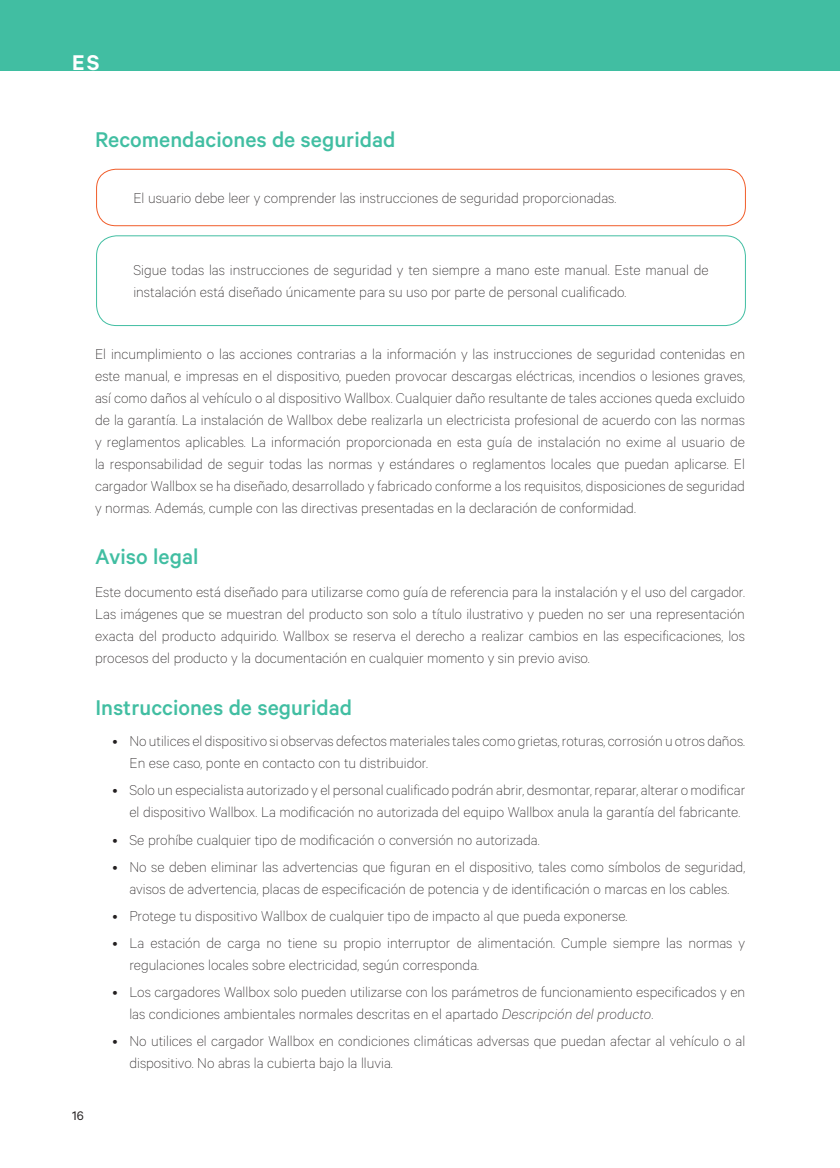
<style>
.page{position:relative;width:840px;height:1168px;background:#fff}
.page>*{position:absolute;margin:0;border:0;box-sizing:border-box;transform-origin:0 0}
.subtitulos{font:500 24px "Calibre";color:#41bea2}
.t1{font:600 24px "Calibre";color:#fff}
.subtitulos-2{font:100 16px/22px "Calibre";color:#231f20}
.texto{font:100 16px/22px "Calibre";color:#231f20}
.t2{font:14px "Calibre";color:#231f20}
.s1{font-style:italic}
</style>
<div class="page">
<div style="left:0;top:0;width:839px;height:70px;background:#41bea2"></div>
<div style="left:96px;top:235px;width:649px;height:91px;border:1px solid #41bea2;border-radius:20px"></div>
<div style="left:96px;top:169px;width:649px;height:57px;border:1px solid #f15d2a;border-radius:19px"></div>
<p class="t1" style="left:72px;top:48px;width:29px">ES</p>
<p class="subtitulos" style="left:95px;top:125px;width:301px">Recomendaciones de seguridad</p>
<p class="texto" style="left:133px;top:186px;width:484px">El usuario debe leer y comprender las instrucciones de seguridad proporcionadas.</p>
<p class="texto" style="left:133px;top:258px;width:576px">Sigue todas las instrucciones de seguridad y ten siempre a mano este manual. Este manual de instalación está diseñado únicamente para su uso por parte de personal cualificado.</p>
<p class="subtitulos-2" style="left:95px;top:342px;width:651px;text-align:justify">El incumplimiento o las acciones contrarias a la información y las instrucciones de seguridad contenidas en este manual, e impresas en el dispositivo, pueden provocar descargas eléctricas, incendios o lesiones graves, así como daños al vehículo o al dispositivo Wallbox. Cualquier daño resultante de tales acciones queda excluido de la garantía. La instalación de Wallbox debe realizarla un electricista profesional de acuerdo con las normas y reglamentos aplicables. La información proporcionada en esta guía de instalación no exime al usuario de la responsabilidad de seguir todas las normas y estándares o reglamentos locales que puedan aplicarse. El cargador Wallbox se ha diseñado, desarrollado y fabricado conforme a los requisitos, disposiciones de seguridad y normas. Además, cumple con las directivas presentadas en la declaración de conformidad.</p>
<p class="subtitulos" style="left:95px;top:542px;width:105px">Aviso legal</p>
<p class="subtitulos-2" style="left:95px;top:580px;width:651px;text-align:justify">Este documento está diseñado para utilizarse como guía de referencia para la instalación y el uso del cargador.<br>Las imágenes que se muestran del producto son solo a título ilustrativo y pueden no ser una representación exacta del producto adquirido. Wallbox se reserva el derecho a realizar cambios en las especificaciones, los procesos del producto y la documentación en cualquier momento y sin previo aviso.</p>
<p class="subtitulos" style="left:95px;top:693px;width:258px">Instrucciones de seguridad</p>
<p class="t2" style="left:72px;top:1107px;width:13px">16</p>
<p class="subtitulos-2" style="left:129px;top:730px;width:617px;text-indent:-17px">• No utilices el dispositivo si observas defectos materiales tales como grietas, roturas, corrosión u otros daños.<br>En ese caso, ponte en contacto con tu distribuidor.</p>
<p class="subtitulos-2" style="left:129px;top:779px;width:617px;text-indent:-17px">• Solo un especialista autorizado y el personal cualificado podrán abrir, desmontar, reparar, alterar o modificar el dispositivo Wallbox. La modificación no autorizada del equipo Wallbox anula la garantía del fabricante.</p>
<p class="subtitulos-2" style="left:112px;top:828px;width:428px">• Se prohíbe cualquier tipo de modificación o conversión no autorizada.</p>
<p class="subtitulos-2" style="left:112px;top:855px;width:634px;text-align:center">• No se deben eliminar las advertencias que figuran en el dispositivo, tales como símbolos de seguridad, avisos de advertencia, placas de especificación de potencia y de identificación o marcas en los cables.</p>
<p class="subtitulos-2" style="left:112px;top:904px;width:516px">• Protege tu dispositivo Wallbox de cualquier tipo de impacto al que pueda exponerse.</p>
<p class="subtitulos-2" style="left:129px;top:931px;width:617px;text-indent:-17px">• La estación de carga no tiene su propio interruptor de alimentación. Cumple siempre las normas y regulaciones locales sobre electricidad, según corresponda.</p>
<p class="subtitulos-2" style="left:129px;top:980px;width:617px;text-indent:-17px">• Los cargadores Wallbox solo pueden utilizarse con los parámetros de funcionamiento especificados y en las condiciones ambientales normales descritas en el apartado <span class="s1">Descripción del producto</span>.</p>
<p class="subtitulos-2" style="left:129px;top:1029px;width:617px;text-indent:-17px">• No utilices el cargador Wallbox en condiciones climáticas adversas que puedan afectar al vehículo o al dispositivo. No abras la cubierta bajo la lluvia.</p>
</div>
